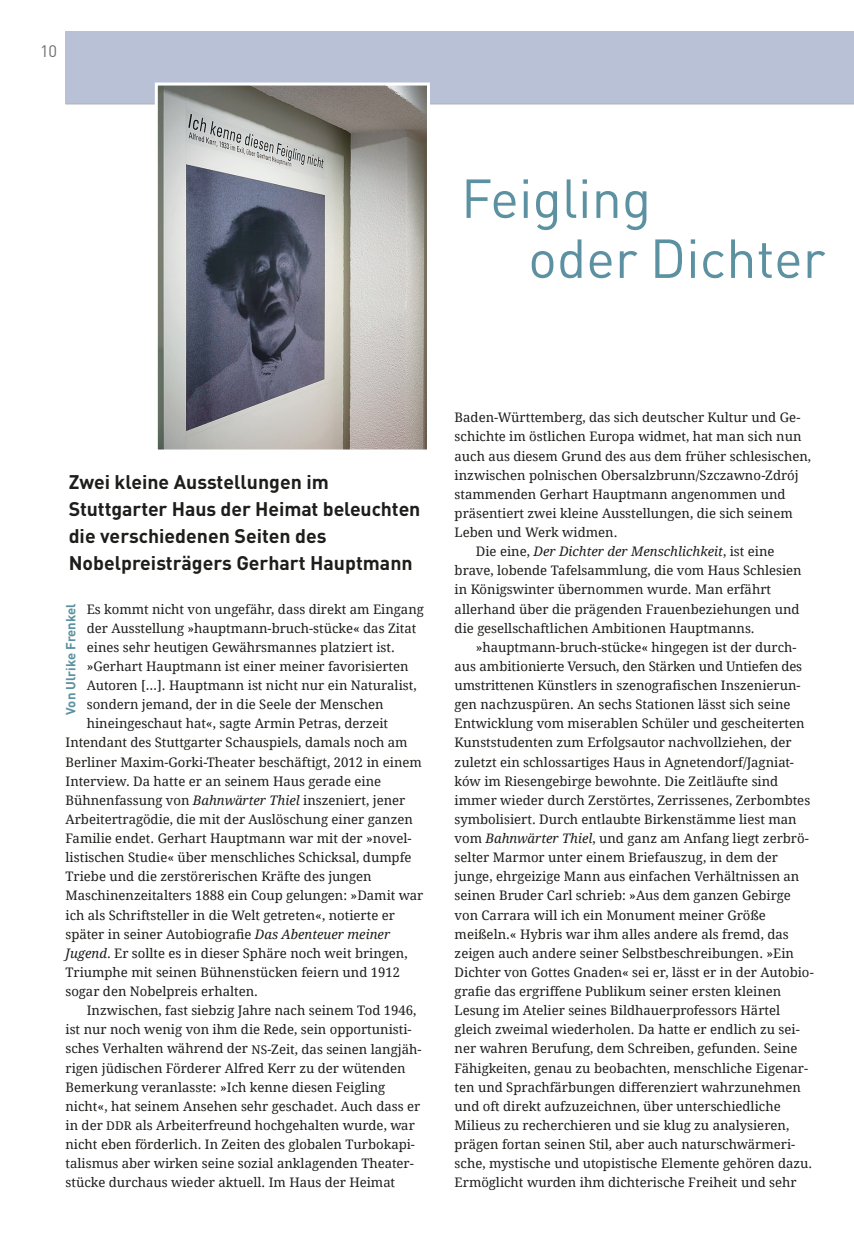
<style>
.page{position:relative;width:854px;height:1258px;background:#fff}
.page>*{position:absolute;margin:0;border:0;box-sizing:border-box;transform-origin:0 0}
.t1{font:54px/60px "DINOT";color:#5b91a0}
.t2{font:700 19.5px/27px "DINOT";color:#1d1d1b}
.t3{font:16.5px "DINOT";color:#70706f}
.t4{font:13.2px "Droid Serif";color:#1d1d1b}
.t5{font:italic 13.2px "Droid Serif";color:#1d1d1b}
.t6{font:700 13.2px "DINOT";color:#5b91a0}
.s1{font-style:italic}
.s2{font-size:12px}
.s3{font-style:normal}
</style>
<div class="page">
<div style="left:66px;top:32px;width:782px;height:72px;background:#b9c1d7"></div>
<hr style="left:66px;top:104px;width:782px;height:1px;background:#b2b2b2">
<div style="left:848px;top:32px;width:6px;height:72px;background:#b9c1d7"></div>
<svg style="left:153px;top:82px;width:278px;height:368px"></svg>
<p class="t3" style="left:40px;top:40px;width:19px">10</p>
<h1 class="t1" style="left:528px;top:166px;width:299px;text-indent:-67px">Feigling<br>oder Dichter</h1>
<h2 class="t2" style="left:69px;top:467px;width:353px">Zwei kleine Ausstellungen im Stuttgarter Haus der Heimat beleuchten die verschiedenen Seiten des Nobelpreisträgers Gerhart Hauptmann</h2>
<p class="t4" style="left:87px;top:601px;width:339px">Es kommt nicht von ungefähr, dass direkt am Eingang</p>
<p class="t4" style="left:87px;top:620px;width:331px">der Ausstellung »hauptmann-bruch-stücke« das Zitat</p>
<p class="t4" style="left:87px;top:639px;width:310px">eines sehr heutigen Gewährsmannes platziert ist.</p>
<p class="t4" style="left:87px;top:658px;width:323px">»Gerhart Hauptmann ist einer meiner favorisierten</p>
<p class="t4" style="left:87px;top:677px;width:331px">Autoren […]. Hauptmann ist nicht nur ein Naturalist,</p>
<p class="t4" style="left:87px;top:696px;width:298px">sondern jemand, der in die Seele der Menschen</p>
<p class="t4" style="left:87px;top:715px;width:303px">hineingeschaut hat«, sagte Armin Petras, derzeit</p>
<p class="t4" style="left:66px;top:734px;width:344px">Intendant des Stuttgarter Schauspiels, damals noch am</p>
<p class="t4" style="left:66px;top:754px;width:358px">Berliner Maxim-Gorki-Theater beschäftigt, 2012 in einem</p>
<p class="t4" style="left:66px;top:773px;width:317px">Interview. Da hatte er an seinem Haus gerade eine</p>
<p class="t4" style="left:66px;top:792px;width:341px">Bühnenfassung von <span class="s1">Bahnwärter Thiel</span> inszeniert, jener</p>
<p class="t4" style="left:66px;top:811px;width:349px">Arbeitertragödie, die mit der Auslöschung einer ganzen</p>
<p class="t4" style="left:66px;top:830px;width:347px">Familie endet. Gerhart Hauptmann war mit der »novel-</p>
<p class="t4" style="left:66px;top:849px;width:347px">listischen Studie« über menschliches Schicksal, dumpfe</p>
<p class="t4" style="left:66px;top:868px;width:307px">Triebe und die zerstörerischen Kräfte des jungen</p>
<p class="t4" style="left:66px;top:887px;width:359px">Maschinenzeitalters 1888 ein Coup gelungen: »Damit war</p>
<p class="t4" style="left:66px;top:907px;width:331px">ich als Schriftsteller in die Welt getreten«, notierte er</p>
<p class="t4" style="left:66px;top:926px;width:326px">später in seiner Autobiografie <span class="s1">Das Abenteuer meiner</span></p>
<p class="t4" style="left:66px;top:945px;width:344px"><span class="s1">Jugend</span>. Er sollte es in dieser Sphäre noch weit bringen,</p>
<p class="t4" style="left:66px;top:964px;width:336px">Triumphe mit seinen Bühnenstücken feiern und 1912</p>
<p class="t4" style="left:66px;top:983px;width:194px">sogar den Nobelpreis erhalten.</p>
<p class="t4" style="left:87px;top:1002px;width:331px">Inzwischen, fast siebzig Jahre nach seinem Tod 1946,</p>
<p class="t4" style="left:66px;top:1021px;width:348px">ist nur noch wenig von ihm die Rede, sein opportunisti-</p>
<p class="t4" style="left:66px;top:1040px;width:357px">sches Verhalten während der <span class="s2">NS</span>-Zeit, das seinen langjäh-</p>
<p class="t4" style="left:66px;top:1060px;width:342px">rigen jüdischen Förderer Alfred Kerr zu der wütenden</p>
<p class="t4" style="left:66px;top:1079px;width:321px">Bemerkung veranlasste: »Ich kenne diesen Feigling</p>
<p class="t4" style="left:66px;top:1098px;width:356px">nicht«, hat seinem Ansehen sehr geschadet. Auch dass er</p>
<p class="t4" style="left:66px;top:1117px;width:351px">in der <span class="s2">DDR</span> als Arbeiterfreund hochgehalten wurde, war</p>
<p class="t4" style="left:66px;top:1136px;width:351px">nicht eben förderlich. In Zeiten des globalen Turbokapi-</p>
<p class="t4" style="left:66px;top:1155px;width:350px">talismus aber wirken seine sozial anklagenden Theater-</p>
<p class="t4" style="left:66px;top:1174px;width:331px">stücke durchaus wieder aktuell. Im Haus der Heimat</p>
<p class="t6" style="left:62px;top:715px;width:113px;rotate:-90deg">Von Ulrike Frenkel</p>
<p class="t4" style="left:455px;top:409px;width:347px">Baden-Württemberg, das sich deutscher Kultur und Ge-</p>
<p class="t4" style="left:455px;top:428px;width:348px">schichte im östlichen Europa widmet, hat man sich nun</p>
<p class="t4" style="left:455px;top:448px;width:358px">auch aus diesem Grund des aus dem früher schlesischen,</p>
<p class="t4" style="left:455px;top:467px;width:345px">inzwischen polnischen Obersalzbrunn/Szczawno-Zdrój</p>
<p class="t4" style="left:455px;top:486px;width:332px">stammenden Gerhart Hauptmann angenommen und</p>
<p class="t4" style="left:455px;top:505px;width:340px">präsentiert zwei kleine Ausstellungen, die sich seinem</p>
<p class="t4" style="left:455px;top:524px;width:164px">Leben und Werk widmen.</p>
<p class="t5" style="left:476px;top:543px;width:300px"><span class="s3">Die eine,</span> Der Dichter der Menschlichkeit<span class="s3">, ist eine</span></p>
<p class="t4" style="left:455px;top:562px;width:349px">brave, lobende Tafelsammlung, die vom Haus Schlesien</p>
<p class="t4" style="left:455px;top:581px;width:318px">in Königswinter übernommen wurde. Man erfährt</p>
<p class="t4" style="left:455px;top:601px;width:346px">allerhand über die prägenden Frauenbeziehungen und</p>
<p class="t4" style="left:455px;top:620px;width:302px">die gesellschaftlichen Ambitionen Hauptmanns.</p>
<p class="t4" style="left:476px;top:639px;width:322px">»hauptmann-bruch-stücke« hingegen ist der durch-</p>
<p class="t4" style="left:455px;top:658px;width:349px">aus ambitionierte Versuch, den Stärken und Untiefen des</p>
<p class="t4" style="left:455px;top:677px;width:347px">umstrittenen Künstlers in szenografischen Inszenierun-</p>
<p class="t4" style="left:455px;top:696px;width:337px">gen nachzuspüren. An sechs Stationen lässt sich seine</p>
<p class="t4" style="left:455px;top:715px;width:351px">Entwicklung vom miserablen Schüler und gescheiterten</p>
<p class="t4" style="left:455px;top:734px;width:338px">Kunststudenten zum Erfolgsautor nachvollziehen, der</p>
<p class="t4" style="left:455px;top:754px;width:341px">zuletzt ein schlossartiges Haus in Agnetendorf/Jagniat-</p>
<p class="t4" style="left:455px;top:773px;width:325px">ków im Riesengebirge bewohnte. Die Zeitläufte sind</p>
<p class="t4" style="left:455px;top:792px;width:357px">immer wieder durch Zerstörtes, Zerrissenes, Zerbombtes</p>
<p class="t4" style="left:455px;top:811px;width:344px">symbolisiert. Durch entlaubte Birkenstämme liest man</p>
<p class="t4" style="left:455px;top:830px;width:356px">vom <span class="s1">Bahnwärter Thiel</span>, und ganz am Anfang liegt zerbrö-</p>
<p class="t4" style="left:455px;top:849px;width:325px">selter Marmor unter einem Briefauszug, in dem der</p>
<p class="t4" style="left:455px;top:868px;width:346px">junge, ehrgeizige Mann aus einfachen Verhältnissen an</p>
<p class="t4" style="left:455px;top:887px;width:338px">seinen Bruder Carl schrieb: »Aus dem ganzen Gebirge</p>
<p class="t4" style="left:455px;top:906px;width:313px">von Carrara will ich ein Monument meiner Größe</p>
<p class="t4" style="left:455px;top:926px;width:336px">meißeln.« Hybris war ihm alles andere als fremd, das</p>
<p class="t4" style="left:455px;top:945px;width:341px">zeigen auch andere seiner Selbstbeschreibungen. »Ein</p>
<p class="t4" style="left:455px;top:964px;width:361px">Dichter von Gottes Gnaden« sei er, lässt er in der Autobio-</p>
<p class="t4" style="left:455px;top:983px;width:328px">grafie das ergriffene Publikum seiner ersten kleinen</p>
<p class="t4" style="left:455px;top:1002px;width:327px">Lesung im Atelier seines Bildhauerprofessors Härtel</p>
<p class="t4" style="left:455px;top:1021px;width:347px">gleich zweimal wiederholen. Da hatte er endlich zu sei-</p>
<p class="t4" style="left:455px;top:1040px;width:344px">ner wahren Berufung, dem Schreiben, gefunden. Seine</p>
<p class="t4" style="left:455px;top:1059px;width:355px">Fähigkeiten, genau zu beobachten, menschliche Eigenar-</p>
<p class="t4" style="left:455px;top:1079px;width:348px">ten und Sprachfärbungen differenziert wahrzunehmen</p>
<p class="t4" style="left:455px;top:1098px;width:328px">und oft direkt aufzuzeichnen, über unterschiedliche</p>
<p class="t4" style="left:455px;top:1117px;width:336px">Milieus zu recherchieren und sie klug zu analysieren,</p>
<p class="t4" style="left:455px;top:1136px;width:342px">prägen fortan seinen Stil, aber auch naturschwärmeri-</p>
<p class="t4" style="left:455px;top:1155px;width:359px">sche, mystische und utopistische Elemente gehören dazu.</p>
<p class="t4" style="left:455px;top:1174px;width:344px">Ermöglicht wurden ihm dichterische Freiheit und sehr</p>
</div>
